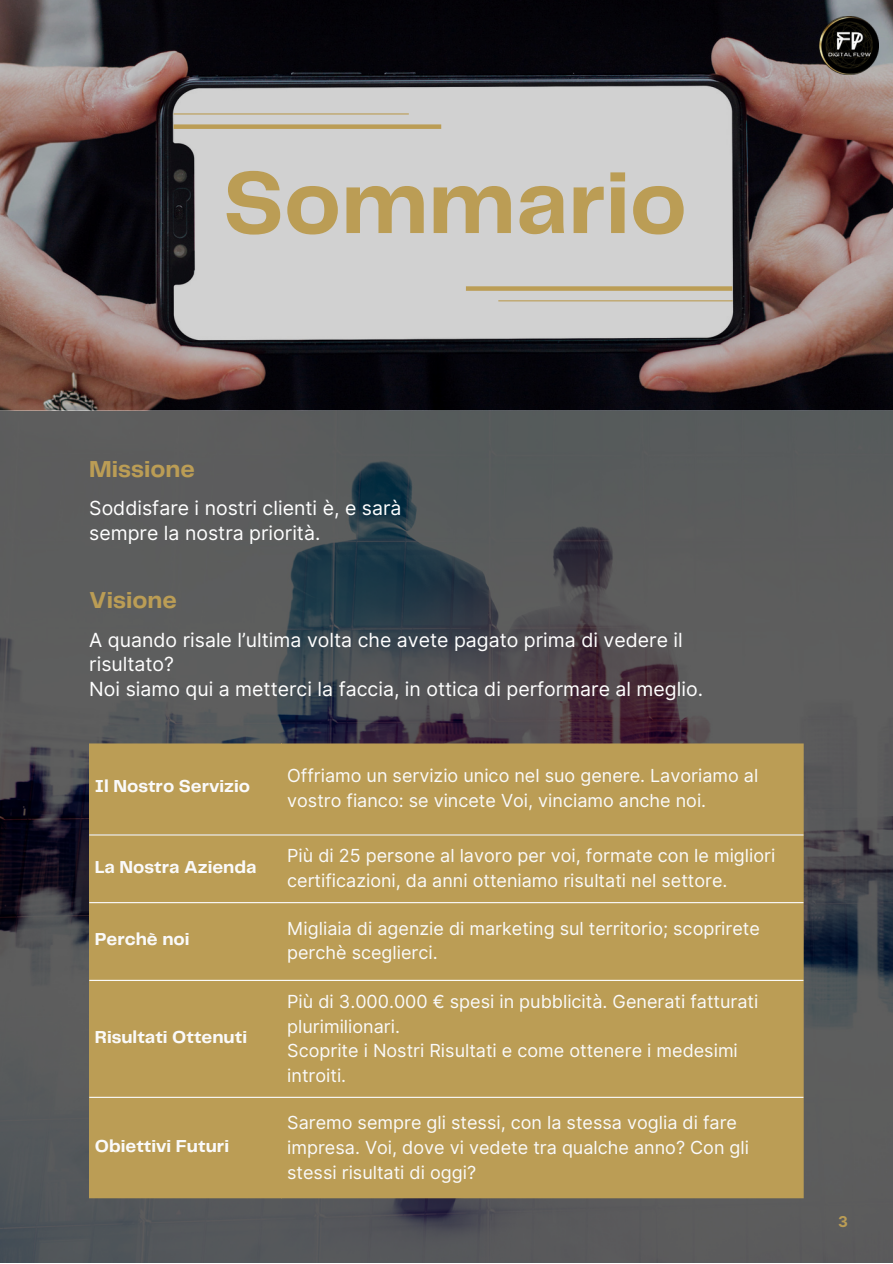
<style>
.page{position:relative;width:893px;height:1264px;background:#fff}
.page>*{position:absolute;margin:0;border:0;box-sizing:border-box;transform-origin:0 0}
.t1{font:700 91.05px "Telegraf";color:#bb9d55}
.t2{font:700 24px "Telegraf";color:#bb9d55}
.t3{font:19.5px/24.8px "Inter";color:#fff}
.t4{font:18px/24.8px "Inter";color:#fafafa}
.t5{font:700 18px "Telegraf";color:#fafafa}
.t6{font:700 15px "Inter";color:#bb9d55}
</style>
<div class="page">
<img style="left:0;top:0;width:892px;height:1262px">
<div style="left:89px;top:743px;width:714px;height:455px;background:#bb9d55"></div>
<hr style="left:89px;top:834px;width:714px;height:1px;background:#fff">
<hr style="left:89px;top:902px;width:714px;height:1px;background:#fff">
<hr style="left:89px;top:979px;width:714px;height:1px;background:#fff">
<hr style="left:89px;top:1096px;width:714px;height:1px;background:#fff">
<img style="left:819px;top:16px;width:59px;height:58px">
<div style="left:173px;top:124px;width:268px;height:5px;background:#bb9d55"></div>
<div style="left:466px;top:286px;width:266px;height:5px;background:#bb9d55"></div>
<hr style="left:173px;top:113px;width:236px;height:1px;background:#bb9d55">
<hr style="left:498px;top:300px;width:234px;height:1px;background:#bb9d55">
<p class="t1" style="left:223px;top:164px;width:465px">Sommario</p>
<p class="t2" style="left:89px;top:459px;width:107px">Missione</p>
<p class="t3" style="left:89px;top:496px;width:314px">Soddisfare i nostri clienti è, e sarà sempre la nostra priorità.</p>
<p class="t2" style="left:89px;top:590px;width:89px">Visione</p>
<p class="t3" style="left:89px;top:627px;width:595px">A quando risale l’ultima volta che avete pagato prima di vedere il risultato?</p>
<p class="t3" style="left:89px;top:676px;width:615px">Noi siamo qui a metterci la faccia, in ottica di performare al meglio.</p>
<p class="t5" style="left:95px;top:778px;width:157px">Il Nostro Servizio</p>
<p class="t4" style="left:287px;top:763px;width:472px">Offriamo un servizio unico nel suo genere. Lavoriamo al vostro fianco: se vincete Voi, vinciamo anche noi.</p>
<p class="t5" style="left:95px;top:858px;width:163px">La Nostra Azienda</p>
<p class="t4" style="left:287px;top:843px;width:489px">Più di 25 persone al lavoro per voi, formate con le migliori certificazioni, da anni otteniamo risultati nel settore.</p>
<p class="t5" style="left:95px;top:931px;width:96px">Perchè noi</p>
<p class="t4" style="left:287px;top:915px;width:474px">Migliaia di agenzie di marketing sul territorio; scoprirete perchè sceglierci.</p>
<p class="t5" style="left:95px;top:1029px;width:154px">Risultati Ottenuti</p>
<p class="t5" style="left:95px;top:1138px;width:136px">Obiettivi Futuri</p>
<p class="t4" style="left:287px;top:989px;width:472px">Più di 3.000.000 € spesi in pubblicità. Generati fatturati plurimilionari.</p>
<p class="t4" style="left:287px;top:1038px;width:452px">Scoprite i Nostri Risultati e come ottenere i medesimi introiti.</p>
<p class="t4" style="left:287px;top:1110px;width:463px">Saremo sempre gli stessi, con la stessa voglia di fare impresa. Voi, dove vi vedete tra qualche anno? Con gli stessi risultati di oggi?</p>
<p class="t6" style="left:838px;top:1212px;width:11px">3</p>
</div>
